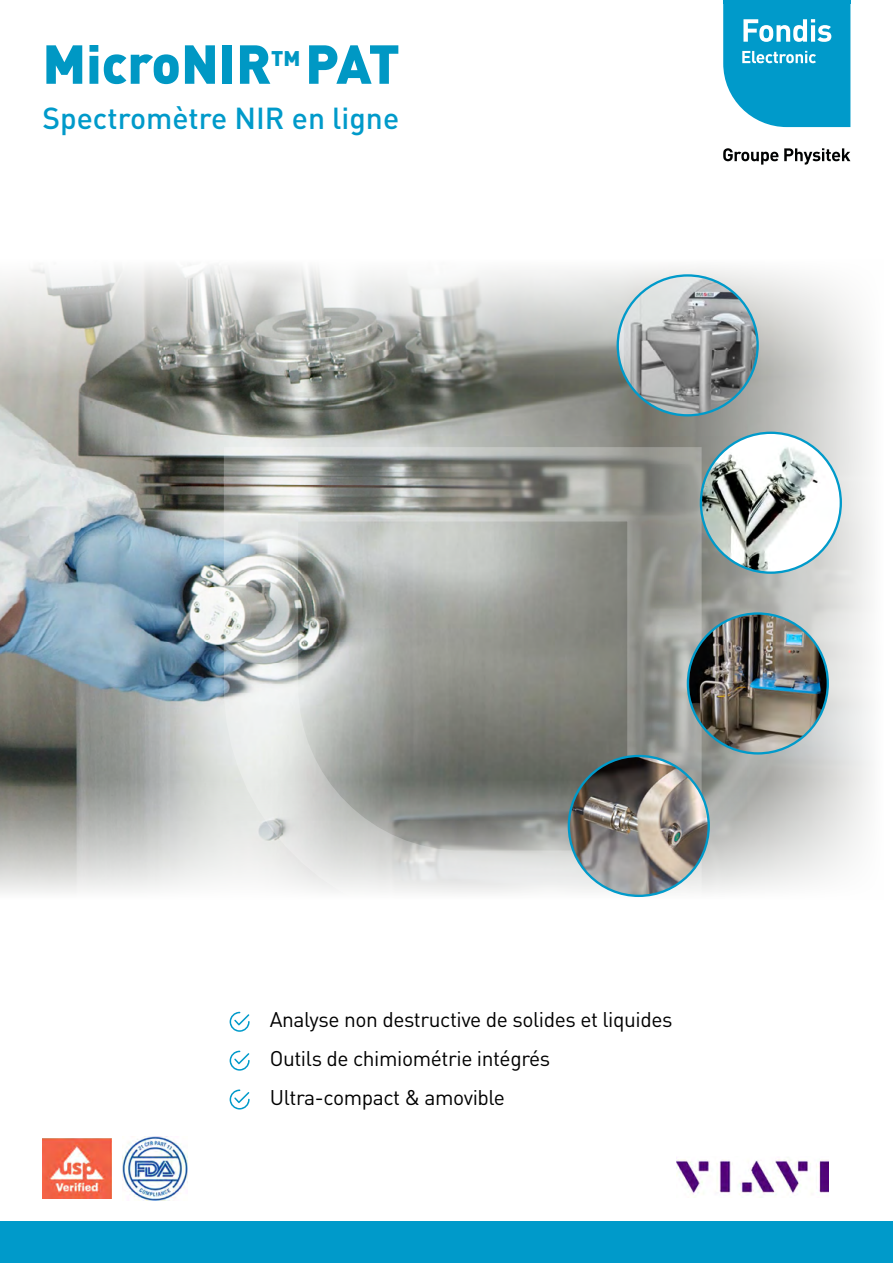
<style>
.page{position:relative;width:893px;height:1263px;background:#fff}
.page>*{position:absolute;margin:0;border:0;box-sizing:border-box;transform-origin:0 0}
.t1{font:900 54px "DINOT";color:#0098c4}
.t2{font:500 30px "DINOT";color:#009aca}
.t3{font:21px/39px "DINOT";letter-spacing:-.02em;color:#000}
.t4{font:900 21px "DINOT";color:#0098c4}
</style>
<div class="page">
<img style="left:0;top:389px;width:626px;height:380px">
<svg style="left:0;top:264px;width:626px;height:125px"></svg>
<svg style="left:0;top:769px;width:210px;height:124px;background:#b9bbb7"></svg>
<svg style="left:210px;top:437px;width:416px;height:459px;background:#acaeaa"></svg>
<div style="left:0;top:1221px;width:893px;height:42px;background:#009aca"></div>
<svg style="left:626px;top:267px;width:246px;height:630px"></svg>
<img style="left:618px;top:275px;width:140px;height:140px;border-radius:70px">
<img style="left:701px;top:433px;width:140px;height:140px;border-radius:70px">
<img style="left:689px;top:613px;width:139px;height:140px">
<img style="left:569px;top:756px;width:140px;height:140px;border-radius:70px">
<svg style="left:230px;top:1012px;width:19px;height:20px"></svg>
<svg style="left:230px;top:1051px;width:19px;height:20px"></svg>
<svg style="left:230px;top:1089px;width:19px;height:20px"></svg>
<svg style="left:723px;top:0;width:127px;height:127px;background:#22a7d1"></svg>
<svg style="left:723px;top:148px;width:55px;height:16px"></svg>
<svg style="left:784px;top:148px;width:66px;height:16px"></svg>
<img style="left:677px;top:1159px;width:152px;height:36px">
<img style="left:43px;top:1138px;width:68px;height:60px">
<img style="left:123px;top:1136px;width:64px;height:64px">
<h1 class="t1" style="left:43px;top:28px;width:230px">MicroNIR</h1>
<p class="t4" style="left:271px;top:44px;width:31px">TM</p>
<h1 class="t1" style="left:305px;top:28px;width:96px">PAT</h1>
<h2 class="t2" style="left:43px;top:99px;width:358px">Spectromètre NIR en ligne</h2>
<p class="t3" style="left:270px;top:999px;width:404px">Analyse non destructive de solides et liquides<br>Outils de chimiométrie intégrés<br>Ultra-compact &amp; amovible</p>
</div>
